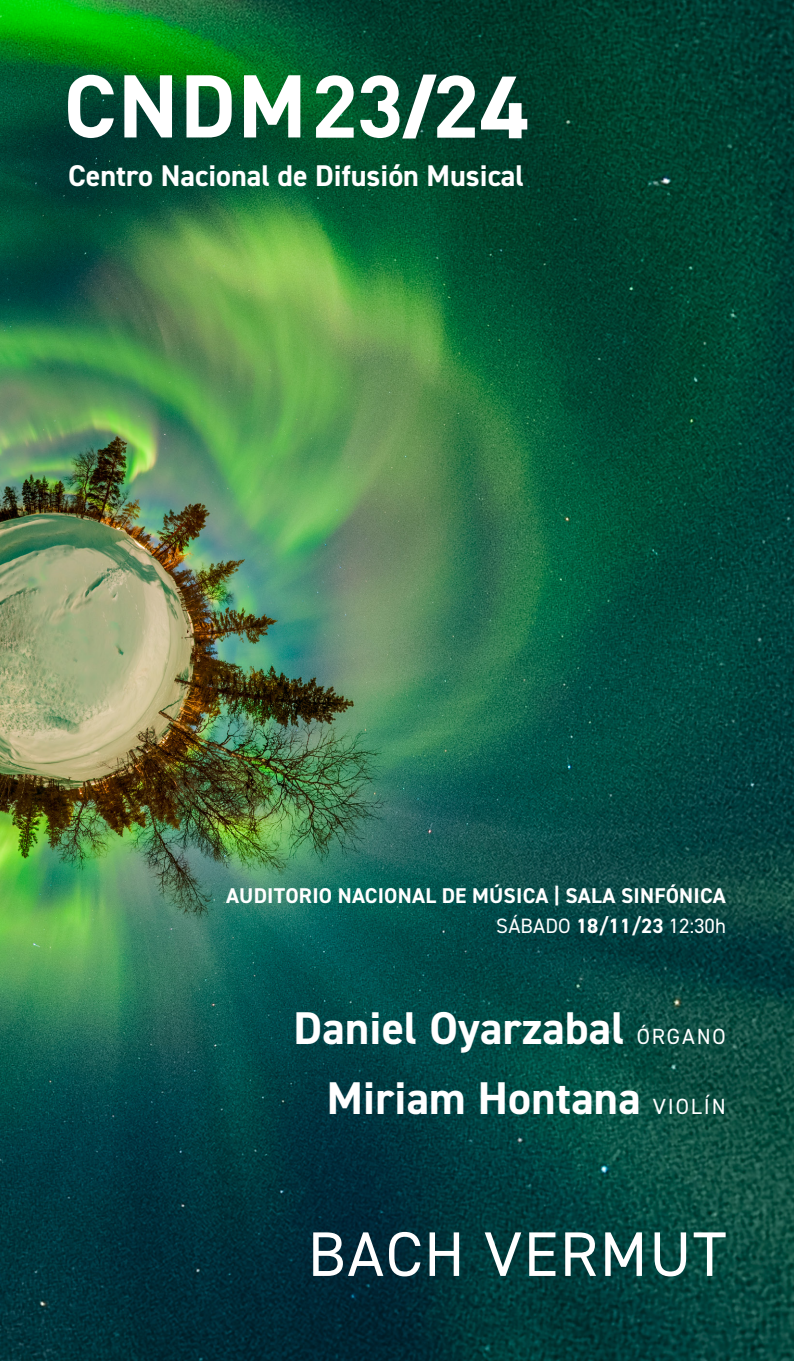
<style>
.page{position:relative;width:794px;height:1361px;background:#fff}
.page>*{position:absolute;margin:0;border:0;box-sizing:border-box;transform-origin:0 0}
.t1{font:63px "DIN2014";letter-spacing:.03em;color:#fff}
.t2{font:700 46px/70.6px "DIN2014";letter-spacing:.005em;color:#fff;text-align:right}
.t3{font:700 30px "DIN2014";color:#fff}
.t4{font:700 21.4px "DIN2014";letter-spacing:.01em;color:#fff}
.t5{font:20.8px "DIN2014";letter-spacing:.01em;color:#fff}
.s1{font-weight:700}
.s2{font-weight:400;font-size:22px}
</style>
<div class="page">
<img style="left:0;top:0;width:794px;height:1361px">
<svg style="left:68px;top:75px;width:46px;height:63px"></svg>
<svg style="left:124px;top:75px;width:48px;height:62px"></svg>
<svg style="left:186px;top:75px;width:46px;height:62px"></svg>
<svg style="left:244px;top:75px;width:56px;height:62px"></svg>
<svg style="left:316px;top:75px;width:38px;height:63px"></svg>
<svg style="left:360px;top:75px;width:115px;height:63px"></svg>
<svg style="left:481px;top:77px;width:46px;height:61px"></svg>
<p class="t3" style="left:68px;top:156px;width:457px">Centro Nacional de Difusión Musical</p>
<p class="t4" style="left:226px;top:881px;width:501px">AUDITORIO NACIONAL DE MÚSICA | SALA SINFÓNICA</p>
<p class="t5" style="left:496px;top:913px;width:231px">SÁBADO <span class="s1">18/11/23</span> 12:30h</p>
<p class="t2" style="left:293px;top:992px;width:434px">Daniel Oyarzabal <span class="s2">ÓRGANO<br></span>Miriam Hontana <span class="s2">VIOLÍN</span></p>
<h1 class="t1" style="left:308px;top:1215px;width:419px">BACH VERMUT</h1>
</div>
